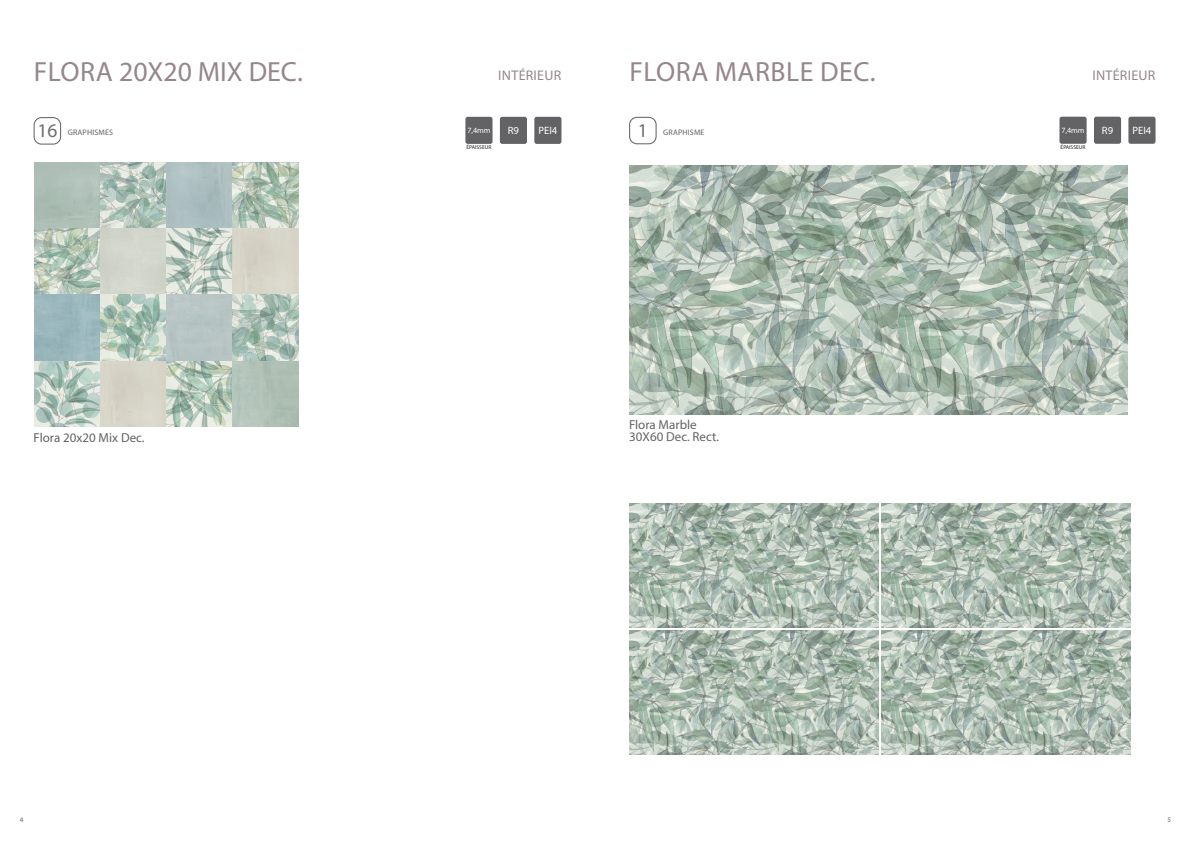
<style>
.page{position:relative;width:1191px;height:842px;background:#fff}
.page>*{position:absolute;margin:0;border:0;box-sizing:border-box;transform-origin:0 0}
.t1{font:27.8px "Myriad Pro";color:#96868b}
.t2{font:27.8px "Myriad Pro";letter-spacing:.02em;color:#96868b}
.t3{font:19.4px "Myriad Pro";color:#6c6d70}
.t4{font:14px "Myriad Pro";letter-spacing:.02em;color:#96868b}
.t5{font:13px "Myriad Pro";color:#636366}
.t6{font:10.6px "Myriad Pro";color:#fff}
.t7{font:8px "Myriad Pro";letter-spacing:.02em;color:#636366}
.t8{font:8px "Myriad Pro";color:#fff}
.t9{font:7px "Myriad Pro";color:#636366}
.t10{font:5.6px "Myriad Pro";color:#231f20}
</style>
<div class="page">
<div style="left:629px;top:117px;width:27px;height:27px;border:1px solid #636366;border-radius:7px"></div>
<img style="left:629px;top:166px;width:498px;height:249px">
<img style="left:629px;top:503px;width:249px;height:124px">
<img style="left:629px;top:630px;width:249px;height:125px">
<img style="left:881px;top:503px;width:249px;height:124px">
<img style="left:881px;top:630px;width:249px;height:125px">
<img style="left:35px;top:163px;width:264px;height:264px">
<div style="left:1094px;top:117px;width:27px;height:27px;background:#636366;border-radius:2px"></div>
<div style="left:500px;top:117px;width:27px;height:27px;background:#636366;border-radius:2px"></div>
<div style="left:1128px;top:117px;width:27px;height:27px;background:#636366;border-radius:2px"></div>
<div style="left:534px;top:117px;width:27px;height:27px;background:#636366;border-radius:2px"></div>
<div style="left:1059px;top:117px;width:27px;height:27px;background:#636366;border-radius:2px"></div>
<div style="left:465px;top:117px;width:27px;height:27px;background:#636366;border-radius:2px"></div>
<div style="left:34px;top:117px;width:27px;height:28px;border:1px solid #636366;border-radius:7px"></div>
<p class="t1" style="left:34px;top:55px;width:270px">FLORA 20X20 MIX DEC.</p>
<p class="t3" style="left:37px;top:118px;width:21px">16</p>
<p class="t7" style="left:68px;top:127px;width:47px">GRAPHISMES</p>
<p class="t5" style="left:34px;top:429px;width:113px">Flora 20x20 Mix Dec.</p>
<p class="t2" style="left:629px;top:55px;width:248px">FLORA MARBLE DEC.</p>
<p class="t4" style="left:498px;top:67px;width:64px">INTÉRIEUR</p>
<p class="t4" style="left:1092px;top:67px;width:64px">INTÉRIEUR</p>
<p class="t3" style="left:638px;top:119px;width:11px">1</p>
<p class="t7" style="left:663px;top:127px;width:43px">GRAPHISME</p>
<p class="t8" style="left:467px;top:126px;width:25px">7,4mm</p>
<p class="t6" style="left:508px;top:124px;width:13px">R9</p>
<p class="t6" style="left:538px;top:124px;width:20px">PEI4</p>
<p class="t8" style="left:1061px;top:125px;width:25px">7,4mm</p>
<p class="t6" style="left:1102px;top:124px;width:13px">R9</p>
<p class="t6" style="left:1132px;top:124px;width:20px">PEI4</p>
<p class="t10" style="left:466px;top:144px;width:26px">ÉPAISSEUR</p>
<p class="t10" style="left:1060px;top:144px;width:26px">ÉPAISSEUR</p>
<p class="t5" style="left:629px;top:417px;width:69px">Flora Marble</p>
<p class="t5" style="left:629px;top:429px;width:91px">30X60 Dec. Rect.</p>
<p class="t9" style="left:20px;top:815px;width:5px">4</p>
<p class="t9" style="left:1167px;top:815px;width:5px">5</p>
</div>
